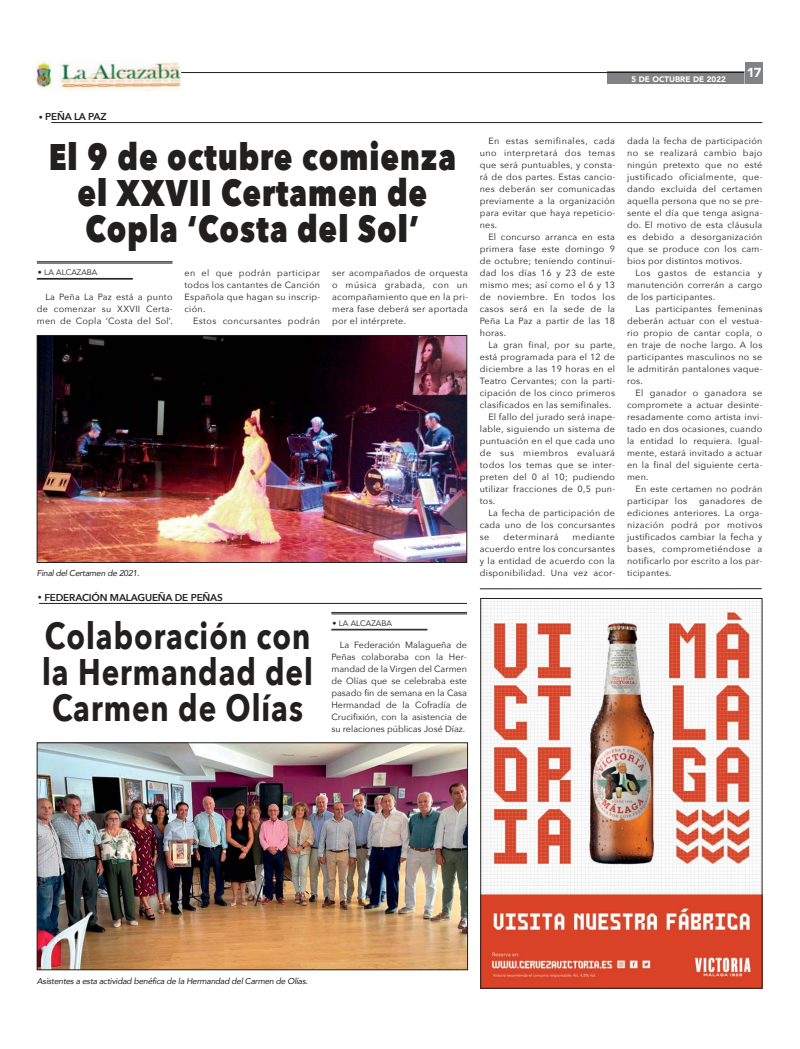
<style>
.page{position:relative;width:800px;height:1049px;background:#fff}
.page>*{position:absolute;margin:0;border:0;box-sizing:border-box;transform-origin:0 0}
.t1{font:800 37px/36px "Avenir Next";letter-spacing:.035em;color:#221f1f;text-align:center;scale:.8 1}
.t2{font:700 37px/36px "Avenir Next";letter-spacing:.03em;color:#221f1f;text-align:justify;scale:.8 1}
.t3{font:900 13px "Avenir";color:#fff}
.t4{font:600 10px "Avenir Next";letter-spacing:-.02em;color:#221f1f}
.t5{font:9px/12px "Avenir Next";letter-spacing:.03em;color:#221f1f;text-align:justify}
.t6{font:9px "Avenir Next";letter-spacing:.05em;color:#221f1f}
.t7{font:italic 8.5px "Avenir";letter-spacing:-.03em;color:#221f1f}
.t8{font:8px "Avenir";color:#221f1f}
.t9{font:900 8px "Avenir";color:#fff}
.s1{font-family:"Avenir";font-weight:400;font-size:8px}
</style>
<div class="page">
<hr style="left:37px;top:261px;width:135px;height:1px;background:#221f1f">
<hr style="left:37px;top:263px;width:135px;height:1px;background:#221f1f">
<hr style="left:37px;top:278px;width:96px;height:1px;background:#221f1f">
<hr style="left:37px;top:279px;width:96px;height:1px;background:#221f1f">
<hr style="left:51px;top:122px;width:711px;height:1px;background:#221f1f">
<div style="left:607px;top:72px;width:143px;height:12px;background:#808284"></div>
<hr style="left:181px;top:72px;width:563px;height:1px;background:#221f1f">
<svg style="left:744px;top:71px;width:1px;height:13px"></svg>
<div style="left:745px;top:63px;width:18px;height:21px;background:#808284"></div>
<img style="left:37px;top:60px;width:144px;height:31px">
<hr style="left:331px;top:612px;width:136px;height:1px;background:#221f1f">
<hr style="left:331px;top:614px;width:136px;height:1px;background:#221f1f">
<hr style="left:331px;top:629px;width:96px;height:1px;background:#221f1f">
<hr style="left:331px;top:630px;width:96px;height:1px;background:#221f1f">
<img style="left:39px;top:744px;width:426px;height:224px">
<div style="left:37px;top:742px;width:430px;height:228px;border:1px solid #221f1f"></div>
<img style="left:39px;top:337px;width:426px;height:224px">
<div style="left:37px;top:335px;width:430px;height:228px;border:1px solid #221f1f"></div>
<img style="left:482px;top:600px;width:278px;height:386px">
<div style="left:480px;top:598px;width:282px;height:390px;border:1px solid #221f1f"></div>
<hr style="left:479px;top:588px;width:282px;height:1px;background:#221f1f">
<hr style="left:39px;top:603px;width:428px;height:1px;background:#221f1f">
<p class="t4" style="left:39px;top:110px;width:69px"><span class="s1">ï</span> PEÑA LA PAZ</p>
<h1 class="t1" style="left:49px;top:141px;width:510px">El 9 de octubre comienza el XXVII Certamen de<br>Copla ‘Costa del Sol’</h1>
<p class="t8" style="left:38px;top:267px;width:61px">ï LA ALCAZABA</p>
<p class="t5" style="left:184px;top:268px;width:137px">en el que podrán participar todos los cantantes de Canción Española que hagan su inscrip&shy;ción.</p>
<p class="t5" style="left:193px;top:316px;width:129px">Estos concursantes podrán</p>
<p class="t5" style="left:332px;top:268px;width:137px">ser acompañados de orquesta o música grabada, con un acompañamiento que en la pri&shy;mera fase deberá ser aportada por el intérprete.</p>
<p class="t5" style="left:37px;top:292px;width:137px;text-indent:9px">La Peña La Paz está a punto de comenzar su XXVII Certa&shy;men de Copla ‘Costa del Sol’.</p>
<p class="t7" style="left:37px;top:568px;width:104px">Final del Certamen de 2021.</p>
<p class="t4" style="left:38px;top:591px;width:186px"><span class="s1">ï</span> FEDERACIÓN MALAGUEÑA DE PEÑAS</p>
<h1 class="t2" style="left:42px;top:618px;width:340px">Colaboración con la Hermandad del Carmen de Olías</h1>
<p class="t8" style="left:332px;top:618px;width:61px">ï LA ALCAZABA</p>
<p class="t5" style="left:331px;top:640px;width:137px;text-indent:9px">La Federación Malagueña de Peñas colaboraba con la Her&shy;mandad de la Virgen del Carmen de Olías que se celebraba este pasado fin de semana en la Casa Hermandad de la Cofradía de Crucifixión, con la asistencia de su relaciones públicas José Díaz.</p>
<p class="t9" style="left:631px;top:75px;width:96px">5 DE OCTUBRE DE 2022</p>
<h2 class="t3" style="left:746px;top:65px;width:16px">17</h2>
<p class="t5" style="left:479px;top:136px;width:137px;text-indent:9px">En estas semifinales, cada uno interpretará dos temas que será puntuables, y consta&shy;rá de dos partes. Estas cancio&shy;nes deberán ser comunicadas previamente a la organización para evitar que haya repeticio&shy;nes.</p>
<p class="t5" style="left:479px;top:232px;width:137px;text-indent:9px">El concurso arranca en esta primera fase este domingo 9 de octubre; teniendo continui&shy;dad los días 16 y 23 de este mismo mes; así como el 6 y 13 de noviembre. En todos los casos será en la sede de la Peña La Paz a partir de las 18 horas.</p>
<p class="t5" style="left:488px;top:340px;width:128px">La gran final, por su parte,</p>
<p class="t5" style="left:479px;top:352px;width:137px">está programada para el 12 de</p>
<p class="t5" style="left:479px;top:364px;width:137px">diciembre a las 19 horas en el</p>
<p class="t5" style="left:479px;top:376px;width:137px">Teatro Cervantes; con la parti-</p>
<p class="t5" style="left:479px;top:388px;width:137px">cipación de los cinco primeros</p>
<p class="t5" style="left:479px;top:400px;width:133px">clasificados en las semifinales.</p>
<p class="t5" style="left:488px;top:412px;width:128px">El fallo del jurado será inape-</p>
<p class="t5" style="left:479px;top:424px;width:137px">lable, siguiendo un sistema de</p>
<p class="t5" style="left:479px;top:436px;width:137px">puntuación en el que cada uno</p>
<p class="t6" style="left:479px;top:449px;width:137px">de sus miembros evaluará</p>
<p class="t5" style="left:479px;top:460px;width:137px">todos los temas que se inter-</p>
<p class="t5" style="left:479px;top:472px;width:137px">preten del 0 al 10; pudiendo</p>
<p class="t5" style="left:479px;top:484px;width:137px">utilizar fracciones de 0,5 pun-</p>
<p class="t5" style="left:479px;top:496px;width:17px">tos.</p>
<p class="t5" style="left:488px;top:508px;width:128px">La fecha de participación de</p>
<p class="t5" style="left:479px;top:520px;width:137px">cada uno de los concursantes</p>
<p class="t5" style="left:479px;top:532px;width:11px">se</p>
<p class="t6" style="left:503px;top:533px;width:56px">determinará</p>
<p class="t5" style="left:479px;top:532px;width:137px;text-indent:93px">mediante acuerdo entre los concursantes y la entidad de acuerdo con la disponibilidad. Una vez acor-</p>
<p class="t5" style="left:627px;top:136px;width:137px">dada la fecha de participación no se realizará cambio bajo ningún pretexto que no esté justificado oficialmente, que&shy;dando excluida del certamen aquella persona que no se pre&shy;sente el día que tenga asigna&shy;do. El motivo de esta cláusula es debido a desorganización que se produce con los cam&shy;bios por distintos motivos.</p>
<p class="t5" style="left:627px;top:268px;width:137px;text-indent:9px">Los gastos de estancia y manutención correrán a cargo de los participantes.</p>
<p class="t5" style="left:627px;top:304px;width:137px;text-indent:9px">Las participantes femeninas deberán actuar con el vestua&shy;rio propio de cantar copla, o en traje de noche largo. A los participantes masculinos no se le admitirán pantalones vaque&shy;ros.</p>
<p class="t5" style="left:627px;top:388px;width:137px;text-indent:9px">El ganador o ganadora se compromete a actuar desinte&shy;resadamente como artista invi&shy;tado en dos ocasiones, cuando la entidad lo requiera. Igual&shy;mente, estará invitado a actuar en la final del siguiente certa&shy;men.</p>
<p class="t5" style="left:627px;top:484px;width:137px;text-indent:9px">En este certamen no podrán participar los</p>
<p class="t5" style="left:627px;top:496px;width:137px;text-indent:72px">ganadores de ediciones anteriores. La orga&shy;nización podrá por motivos justificados cambiar la fecha y bases, comprometiéndose a notificarlo por escrito a los par&shy;ticipantes.</p>
<p class="t7" style="left:37px;top:976px;width:272px">Asistentes a esta actividad benéfica de la Hermandad del Carmen de Olías.</p>
</div>
